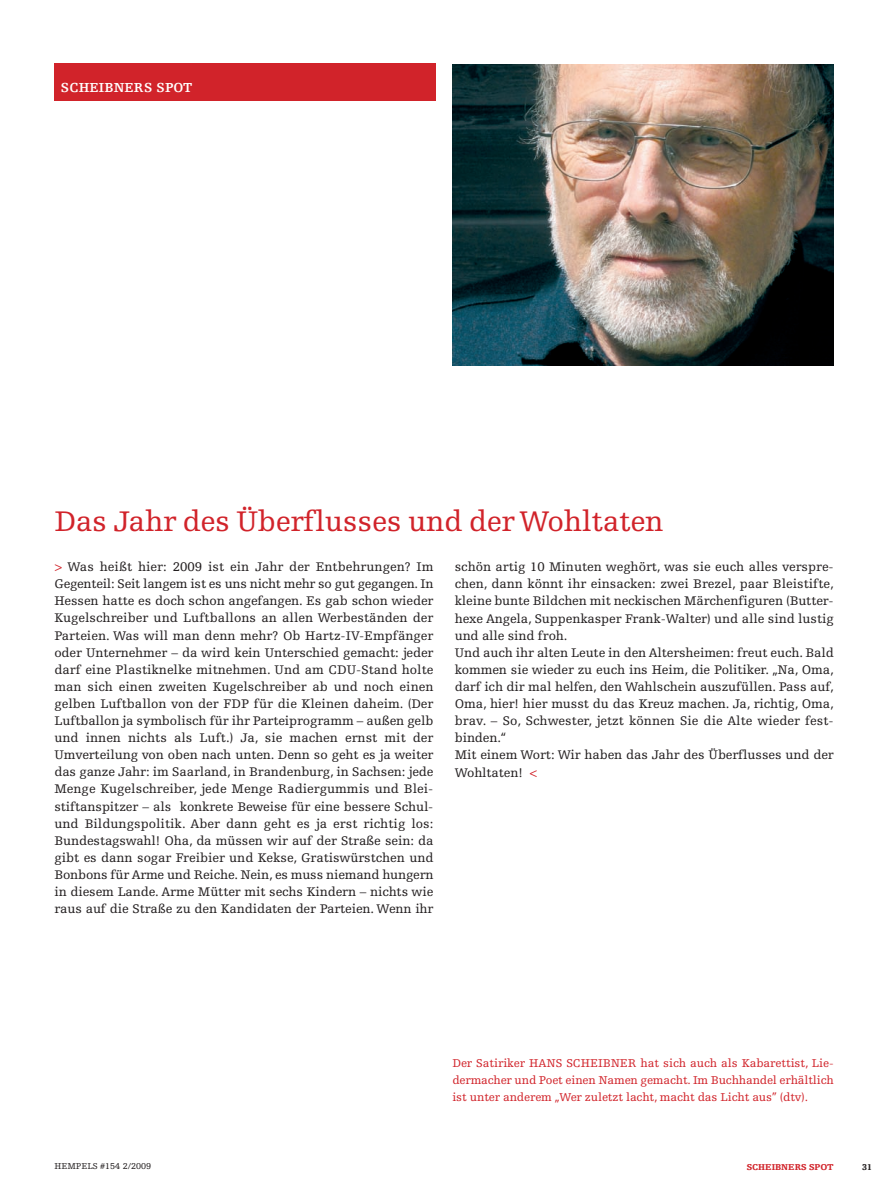
<style>
.page{position:relative;width:894px;height:1191px;background:#fff}
.page>*{position:absolute;margin:0;border:0;box-sizing:border-box;transform-origin:0 0}
.t1{font:30px "Hempels Egyptienne";letter-spacing:-.01em;color:#d1232a}
.t2{font:700 13.8px "Hempels Egyptienne";letter-spacing:.01em;color:#fff}
.t3{font:13.2px/17.1px "Hempels Egyptienne";letter-spacing:-.01em;color:#231f20;text-align:justify}
.t4{font:12px/17.1px "Hempels Egyptienne";letter-spacing:-.01em;color:#d1232a;text-align:justify}
.t5{font:9px "Hempels Egyptienne";color:#231f20}
.t6{font:900 9px "Hempels Egyptienne";color:#d1232a}
.t7{font:900 9px "Hempels Egyptienne";color:#231f20}
.s1{color:#d1232a}
</style>
<div class="page">
<div style="left:54px;top:64px;width:382px;height:37px;background:#d1232a"></div>
<img style="left:453px;top:64px;width:381px;height:302px">
<p class="t2" style="left:61px;top:82px;width:133px">SCHEIBNERS SPOT</p>
<h1 class="t1" style="left:54px;top:510px;width:611px">Das Jahr des Überflusses und der Wohltaten</h1>
<p class="t3" style="left:54px;top:559px;width:381px"><span class="s1">&gt;</span> Was heißt hier: 2009 ist ein Jahr der Entbehrungen? Im Gegenteil: Seit langem ist es uns nicht mehr so gut gegangen. In Hessen hatte es doch schon angefangen. Es gab schon wieder Kugelschreiber und Luftballons an allen Werbeständen der Parteien. Was will man denn mehr? Ob Hartz-IV-Empfänger oder Unternehmer – da wird kein Unterschied gemacht: jeder darf eine Plastiknelke mitnehmen. Und am CDU-Stand holte man sich einen zweiten Kugelschreiber ab und noch einen gelben Luftballon von der FDP für die Kleinen daheim. (Der Luftballon ja symbolisch für ihr Parteiprogramm – außen gelb und innen nichts als Luft.) Ja, sie machen ernst mit der Umverteilung von oben nach unten. Denn so geht es ja weiter das ganze Jahr: im Saarland, in Brandenburg, in Sachsen: jede Menge Kugelschreiber, jede Menge Radiergummis und Blei&shy;stiftanspitzer – als konkrete Beweise für eine bessere Schul&shy;und Bildungspolitik. Aber dann geht es ja erst richtig los:<br>Bundestagswahl! Oha, da müssen wir auf der Straße sein: da gibt es dann sogar Freibier und Kekse, Gratiswürstchen und Bonbons für Arme und Reiche. Nein, es muss niemand hungern in diesem Lande. Arme Mütter mit sechs Kindern – nichts wie raus auf die Straße zu den Kandidaten der Parteien. Wenn ihr</p>
<p class="t3" style="left:455px;top:559px;width:381px;text-align:left">schön artig 10 Minuten weghört, was sie euch alles verspre&shy;chen, dann könnt ihr einsacken: zwei Brezel, paar Bleistifte, kleine bunte Bildchen mit neckischen Märchenfiguren (Butter&shy;hexe Angela, Suppenkasper Frank-Walter) und alle sind lustig und alle sind froh.<br>Und auch ihr alten Leute in den Altersheimen: freut euch. Bald kommen sie wieder zu euch ins Heim, die Politiker. „Na, Oma, darf ich dir mal helfen, den Wahlschein auszufüllen. Pass auf, Oma, hier! hier musst du das Kreuz machen. Ja, richtig, Oma, brav. – So, Schwester, jetzt können Sie die Alte wieder fest&shy;binden.“<br>Mit einem Wort: Wir haben das Jahr des Überflusses und der Wohltaten! <span class="s1">&lt;</span></p>
<p class="t4" style="left:452px;top:1055px;width:383px">Der Satiriker HANS SCHEIBNER hat sich auch als Kabarettist, Lie&shy;dermacher und Poet einen Namen gemacht. Im Buchhandel erhältlich ist unter anderem „Wer zuletzt lacht, macht das Licht aus” (dtv).</p>
<p class="t5" style="left:54px;top:1163px;width:98px">HEMPELS #154 2/2009</p>
<p class="t6" style="left:747px;top:1163px;width:89px">SCHEIBNERS SPOT</p>
<p class="t7" style="left:862px;top:1163px;width:12px">31</p>
</div>
